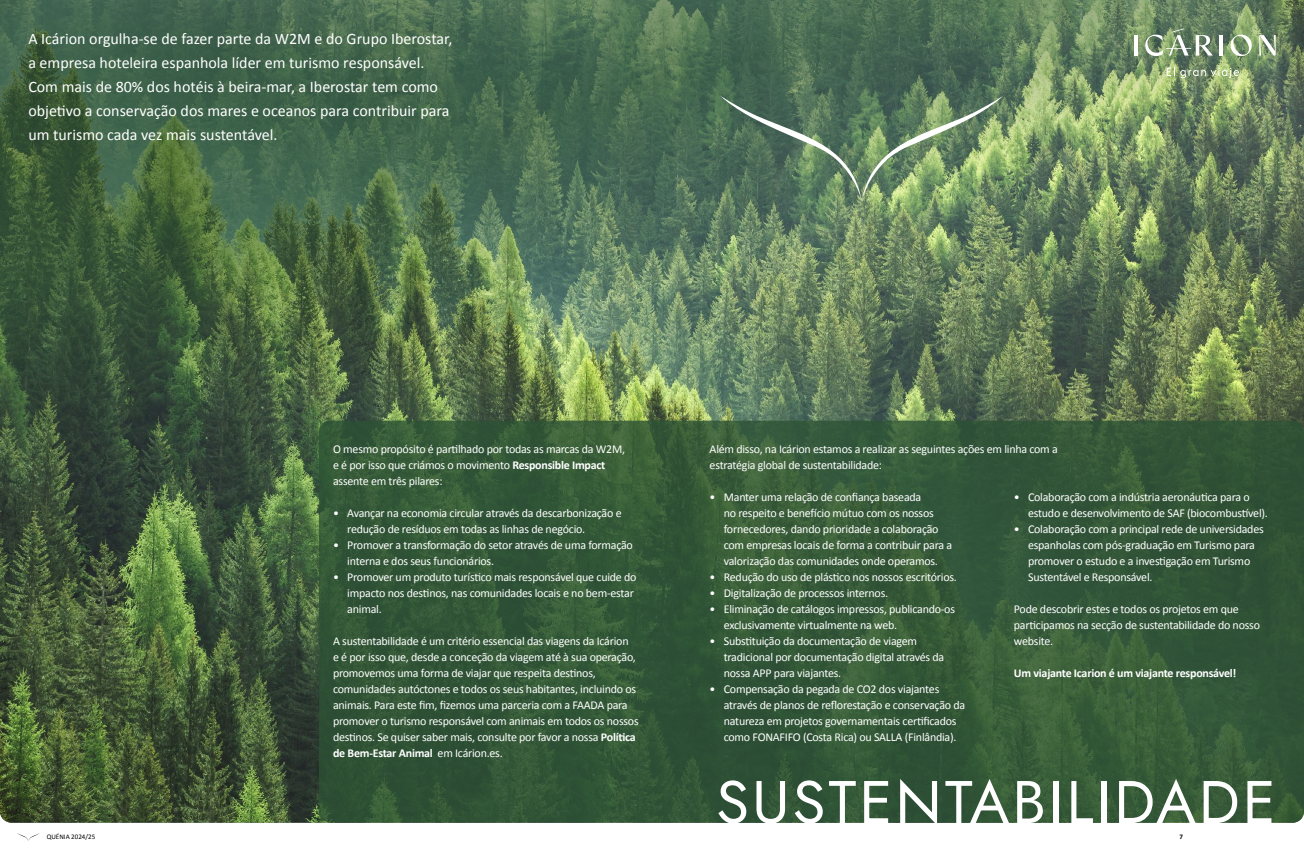
<style>
.page{position:relative;width:1304px;height:851px;background:#fff}
.page>*{position:absolute;margin:0;border:0;box-sizing:border-box;transform-origin:0 0}
.t1{font:60px "Jost";letter-spacing:.05em;color:#fff}
.t2{font:16px/24px "Calibri";color:#fff}
.t3{font:12px/16px "Calibri";letter-spacing:-.02em;color:#fff}
.t4{font:700 12px "Calibri";letter-spacing:-.02em;color:#fff}
.t5{font:7px "Calibri";color:#000}
.t6{font:700 7px "Calibri";color:#000}
.s1{font-weight:700}
</style>
<div class="page">
<svg style="left:17px;top:833px;width:23px;height:8px"></svg>
<img style="left:0;top:696px;width:1304px;height:126px">
<img style="left:0;top:0;width:1304px;height:696px">
<div style="left:319px;top:420px;width:985px;height:402px;background:#2c5234;border-radius:11px"></div>
<svg style="left:0;top:1px;width:505px;height:202px;background:#48694b"></svg>
<svg style="left:3px;top:7px;width:473px;height:161px;background:#416349"></svg>
<svg style="left:720px;top:96px;width:283px;height:105px;background:#6a8868"></svg>
<hr style="left:1134px;top:35px;width:4px;height:21px;background:#fff">
<hr style="left:1219px;top:35px;width:4px;height:21px;background:#fff">
<svg style="left:1231px;top:35px;width:21px;height:21px"></svg>
<svg style="left:1259px;top:35px;width:17px;height:21px"></svg>
<svg style="left:1145px;top:28px;width:68px;height:28px;background:#879d81"></svg>
<svg style="left:1167px;top:68px;width:72px;height:10px"></svg>
<p class="t2" style="left:28px;top:26px;width:426px">A Icárion orgulha-se de fazer parte da W2M e do Grupo Iberostar, a empresa hoteleira espanhola líder em turismo responsável.<br>Com mais de 80% dos hotéis à beira-mar, a Iberostar tem como objetivo a conservação dos mares e oceanos para contribuir para um turismo cada vez mais sustentável.</p>
<p class="t5" style="left:47px;top:832px;width:50px">QUÉNIA 2024/25</p>
<p class="t3" style="left:333px;top:440px;width:294px">O mesmo propósito é partilhado por todas as marcas da W2M, e é por isso que criámos o movimento <span class="s1">Responsible Impact </span>assente em três pilares:</p>
<p class="t3" style="left:347px;top:504px;width:276px;text-indent:-14px">• Avançar na economia circular através da descarbonização e redução de resíduos em todas as linhas de negócio.</p>
<p class="t3" style="left:347px;top:536px;width:287px;text-indent:-14px">• Promover a transformação do setor através de uma formação interna e dos seus funcionários.</p>
<p class="t3" style="left:347px;top:568px;width:291px;text-indent:-14px">• Promover um produto turístico mais responsável que cuide do impacto nos destinos, nas comunidades locais e no bem-estar animal.</p>
<p class="t3" style="left:333px;top:632px;width:307px">A sustentabilidade é um critério essencial das viagens da Icárion<br>e é por isso que, desde a conceção da viagem até à sua operação, promovemos uma forma de viajar que respeita destinos, comunidades autóctones e todos os seus habitantes, incluindo os animais. Para este fim, fizemos uma parceria com a FAADA para promover o turismo responsável com animais em todos os nossos destinos. Se quiser saber mais, consulte por favor a nossa <span class="s1">Política de Bem-Estar Animal</span> em Icárion.es.</p>
<p class="t3" style="left:710px;top:440px;width:350px">Além disso, na Icárion estamos a realizar as seguintes ações em linha com a estratégia global de sustentabilidade:</p>
<p class="t3" style="left:724px;top:488px;width:230px;text-indent:-14px">• Manter uma relação de confiança baseada<br>no respeito e benefício mútuo com os nossos fornecedores, dando prioridade a colaboração com empresas locais de forma a contribuir para a valorização das comunidades onde operamos.</p>
<p class="t3" style="left:710px;top:568px;width:249px">• Redução do uso de plástico nos nossos escritórios.</p>
<p class="t3" style="left:710px;top:584px;width:180px">• Digitalização de processos internos.</p>
<p class="t3" style="left:724px;top:600px;width:233px;text-indent:-14px">• Eliminação de catálogos impressos, publicando-os exclusivamente virtualmente na web.</p>
<p class="t3" style="left:724px;top:632px;width:222px;text-indent:-14px">• Substituição da documentação de viagem tradicional por documentação digital através da nossa APP para viajantes.</p>
<p class="t3" style="left:724px;top:680px;width:243px;text-indent:-14px">• Compensação da pegada de CO2 dos viajantes através de planos de reflorestação e conservação da natureza em projetos governamentais certificados como FONAFIFO (Costa Rica) ou SALLA (Finlândia).</p>
<p class="t3" style="left:1028px;top:488px;width:241px;text-indent:-14px">• Colaboração com a indústria aeronáutica para o estudo e desenvolvimento de SAF (biocombustível).</p>
<p class="t3" style="left:1028px;top:520px;width:237px;text-indent:-14px">• Colaboração com a principal rede de universidades espanholas com pós-graduação em Turismo para promover o estudo e a investigação em Turismo Sustentável e Responsável.</p>
<p class="t3" style="left:1014px;top:600px;width:248px">Pode descobrir estes e todos os projetos em que participamos na secção de sustentabilidade do nosso website.</p>
<p class="t4" style="left:1014px;top:664px;width:224px">Um viajante Icarion é um viajante responsável!</p>
<h1 class="t1" style="left:716px;top:761px;width:561px">SUSTENTABILIDADE</h1>
<p class="t6" style="left:1179px;top:832px;width:5px">7</p>
</div>
